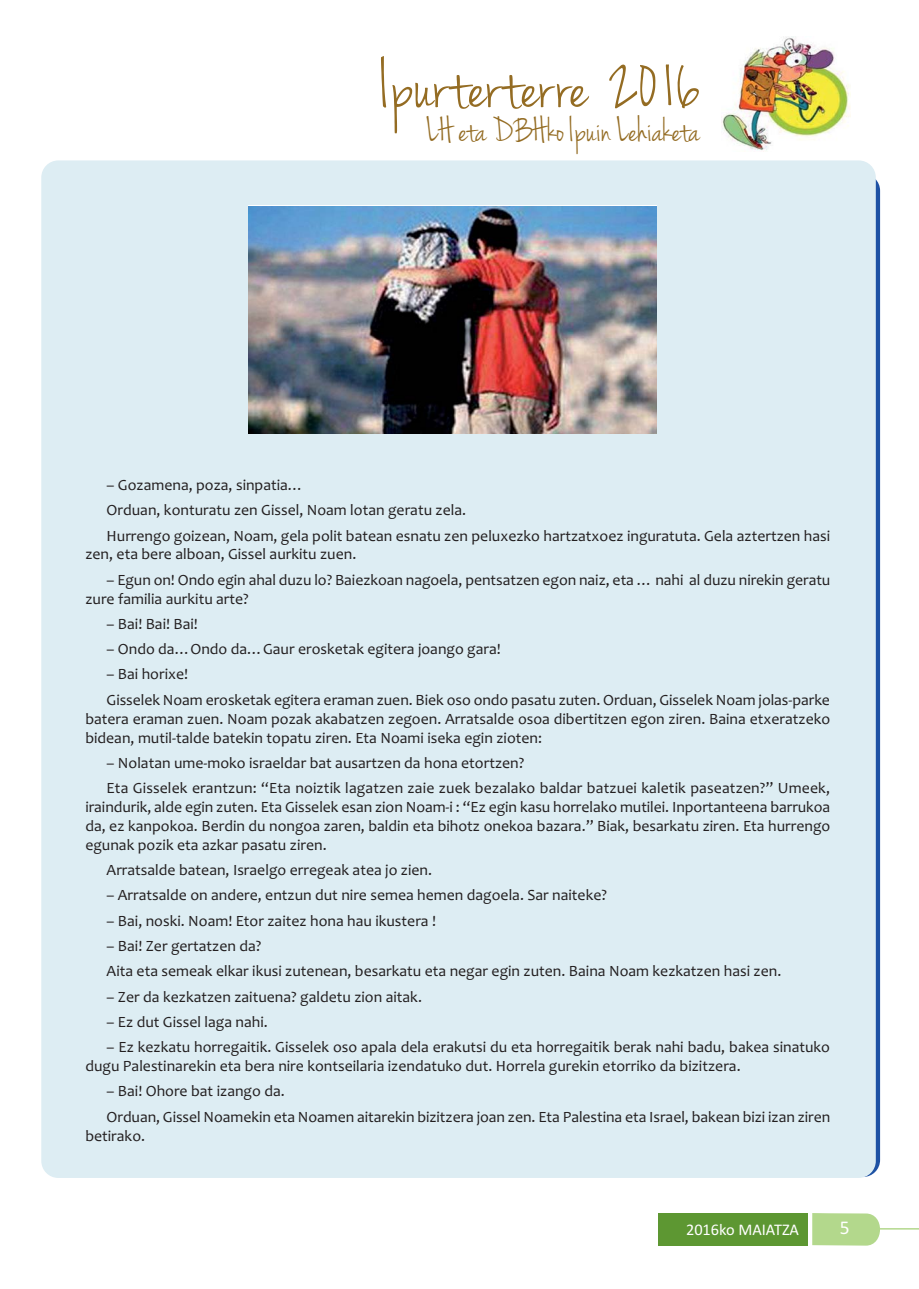
<style>
.page{position:relative;width:919px;height:1289px;background:#fff}
.page>*{position:absolute;margin:0;border:0;box-sizing:border-box;transform-origin:0 0}
.t1{font:72px "Jenna Sue";color:#946c23}
.t2{font:36px "Jenna Sue";color:#946c23}
.t3{font:19.5px "Calibri";color:#fff}
.t4{font:16.35px "Calibri";color:#fff}
.t5{font:15.75px/25.3px "Candara";color:#231f20}
</style>
<div class="page">
<svg style="left:812px;top:1213px;width:73px;height:32px;background:#bbdc99"></svg>
<hr style="left:868px;top:1227px;width:50px;height:2px;background:#b3d88c">
<div style="left:658px;top:1213px;width:149px;height:32px;background:#5d9732"></div>
<div style="left:41px;top:160px;width:834px;height:1017px;background:#ddedf3;border-radius:17px"></div>
<img style="left:248px;top:206px;width:408px;height:227px">
<img style="left:722px;top:36px;width:128px;height:115px">
<h1 class="t1" style="left:381px;top:45px;width:320px">Ipurterterre 2016</h1>
<h2 class="t2" style="left:426px;top:110px;width:275px">LH eta DBHko Ipuin Lehiaketa</h2>
<p class="t5" style="left:107px;top:474px;width:725px">– Gozamena, poza, sinpatia…<br>Orduan, konturatu zen Gissel, Noam lotan geratu zela.<br>Hurrengo goizean, Noam, gela polit batean esnatu zen peluxezko hartzatxoez inguratuta. Gela aztertzen hasi</p>
<p class="t5" style="left:85px;top:543px;width:272px">zen, eta bere alboan, Gissel aurkitu zuen.</p>
<p class="t5" style="left:85px;top:572px;width:746px;line-height:18.9px;text-indent:21px">– Egun on! Ondo egin ahal duzu lo? Baiezkoan nagoela, pentsatzen egon naiz, eta … nahi al duzu nirekin geratu zure familia aurkitu arte?</p>
<p class="t5" style="left:107px;top:612px;width:93px">– Bai! Bai! Bai!</p>
<p class="t5" style="left:107px;top:638px;width:395px">– Ondo da…Ondo da…Gaur erosketak egitera joango gara!</p>
<p class="t5" style="left:107px;top:663px;width:724px">– Bai horixe!<br>Gisselek Noam erosketak egitera eraman zuen. Biek oso ondo pasatu zuten. Orduan, Gisselek Noam jolas-parke</p>
<p class="t5" style="left:85px;top:710px;width:746px;line-height:18.9px">batera eraman zuen. Noam pozak akabatzen zegoen. Arratsalde osoa dibertitzen egon ziren. Baina etxeratzeko bidean, mutil-talde batekin topatu ziren. Eta Noami iseka egin zioten:</p>
<p class="t5" style="left:107px;top:751px;width:724px">– Nolatan ume-moko israeldar bat ausartzen da hona etortzen?<br>Eta Gisselek erantzun: “Eta noiztik lagatzen zaie zuek bezalako baldar batzuei kaletik paseatzen?” Umeek,</p>
<p class="t5" style="left:85px;top:799px;width:746px;line-height:18.9px;text-align:justify">iraindurik, alde egin zuten. Eta Gisselek esan zion Noam-i : “Ez egin kasu horrelako mutilei. Inportanteena barrukoa da, ez kanpokoa. Berdin du nongoa zaren, baldin eta bihotz onekoa bazara.” Biak, besarkatu ziren. Eta hurrengo egunak pozik eta azkar pasatu ziren.</p>
<p class="t5" style="left:107px;top:859px;width:327px">Arratsalde batean, Israelgo erregeak atea jo zien.</p>
<p class="t5" style="left:107px;top:884px;width:502px">– Arratsalde on andere, entzun dut nire semea hemen dagoela. Sar naiteke?</p>
<p class="t5" style="left:107px;top:909px;width:331px">– Bai, noski. Noam! Etor zaitez hona hau ikustera !</p>
<p class="t5" style="left:107px;top:934px;width:676px">– Bai! Zer gertatzen da?<br>Aita eta semeak elkar ikusi zutenean, besarkatu eta negar egin zuten. Baina Noam kezkatzen hasi zen.</p>
<p class="t5" style="left:107px;top:985px;width:317px">– Zer da kezkatzen zaituena? galdetu zion aitak.</p>
<p class="t5" style="left:107px;top:1010px;width:163px">– Ez dut Gissel laga nahi.</p>
<p class="t5" style="left:85px;top:1039px;width:746px;line-height:18.9px;text-indent:21px">– Ez kezkatu horregaitik. Gisselek oso apala dela erakutsi du eta horregaitik berak nahi badu, bakea sinatuko dugu Palestinarekin eta bera nire kontseilaria izendatuko dut. Horrela gurekin etorriko da bizitzera.</p>
<p class="t5" style="left:107px;top:1080px;width:725px">– Bai! Ohore bat izango da.<br>Orduan, Gissel Noamekin eta Noamen aitarekin bizitzera joan zen. Eta Palestina eta Israel, bakean bizi izan ziren</p>
<p class="t5" style="left:85px;top:1124px;width:61px">betirako.</p>
<p class="t4" style="left:686px;top:1223px;width:114px">2016ko MAIATZA</p>
<p class="t3" style="left:839px;top:1220px;width:11px">5</p>
</div>
